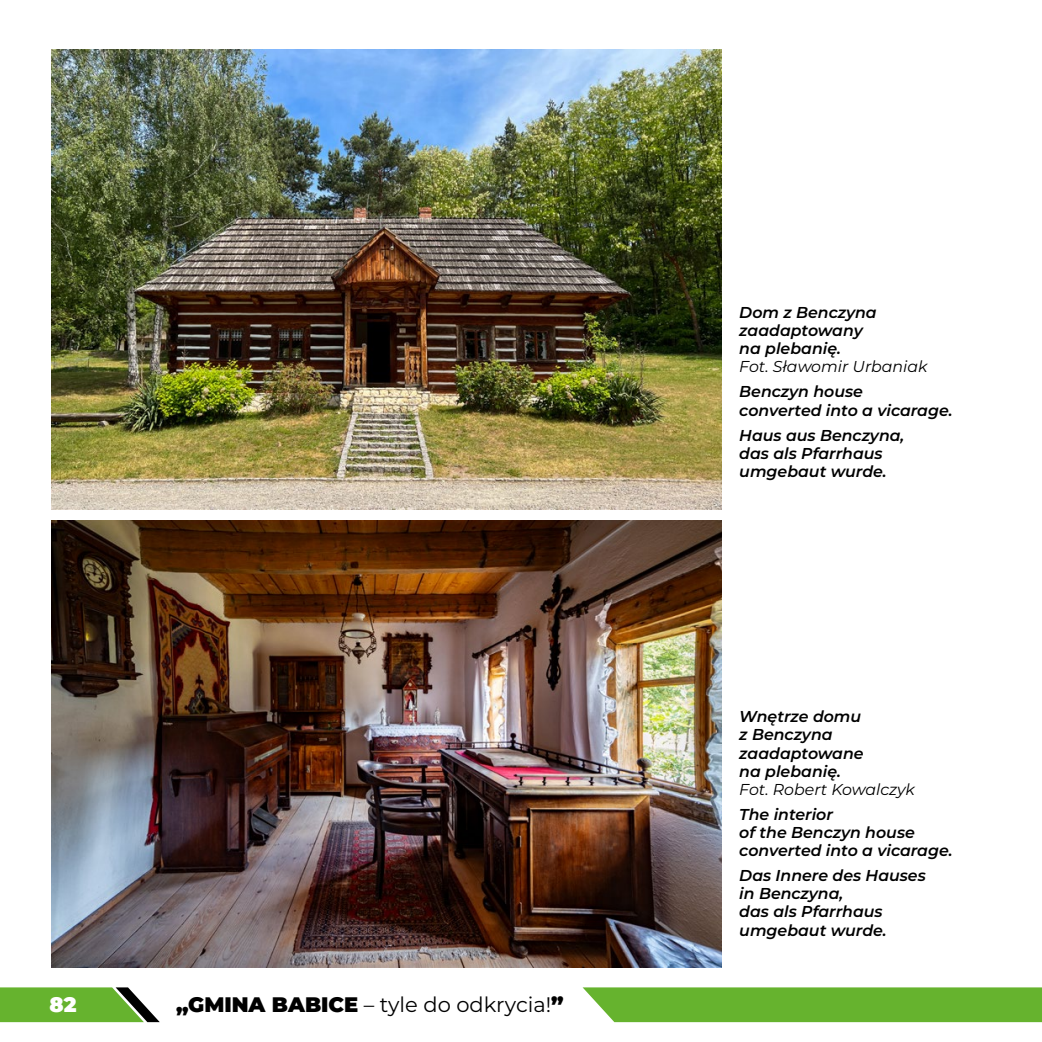
<style>
.page{position:relative;width:1042px;height:1042px;background:#fff}
.page>*{position:absolute;margin:0;border:0;box-sizing:border-box;transform-origin:0 0}
.t1{font:21px "Montserrat";color:#000}
.t2{font:900 21px "Montserrat";color:#fff}
.t3{font:italic 600 15.75px/18.2px "Montserrat";color:#000}
.t4{font:italic 15.75px "Montserrat";color:#000}
.s1{font-weight:900}
</style>
<div class="page">
<svg style="left:0;top:987px;width:160px;height:35px;background:#72af46"></svg>
<div style="left:582px;top:987px;width:460px;height:35px;background:#66b32e"></div>
<img style="left:52px;top:50px;width:670px;height:460px">
<img style="left:52px;top:521px;width:670px;height:446px">
<h1 class="t2" style="left:50px;top:991px;width:29px">82</h1>
<h1 class="t1" style="left:176px;top:991px;width:389px"><span class="s1">„GMINA BABICE</span> – tyle do odkrycia!<span class="s1">”</span></h1>
<p class="t3" style="left:739px;top:303px;width:139px">Dom z Benczyna zaadaptowany na plebanię.</p>
<p class="t4" style="left:739px;top:356px;width:190px">Fot. Sławomir Urbaniak</p>
<p class="t3" style="left:739px;top:382px;width:215px">Benczyn house<br>converted into a vicarage.</p>
<p class="t3" style="left:739px;top:425px;width:167px">Haus aus Benczyna, das als Pfarrhaus umgebaut wurde.</p>
<p class="t3" style="left:739px;top:707px;width:126px">Wnętrze domu z Benczyna zaadaptowane na plebanię.</p>
<p class="t4" style="left:739px;top:778px;width:177px">Fot. Robert Kowalczyk</p>
<p class="t3" style="left:739px;top:805px;width:215px">The interior<br>of the Benczyn house converted into a vicarage.</p>
<p class="t3" style="left:739px;top:866px;width:188px">Das Innere des Hauses in Benczyna,<br>das als Pfarrhaus umgebaut wurde.</p>
</div>
